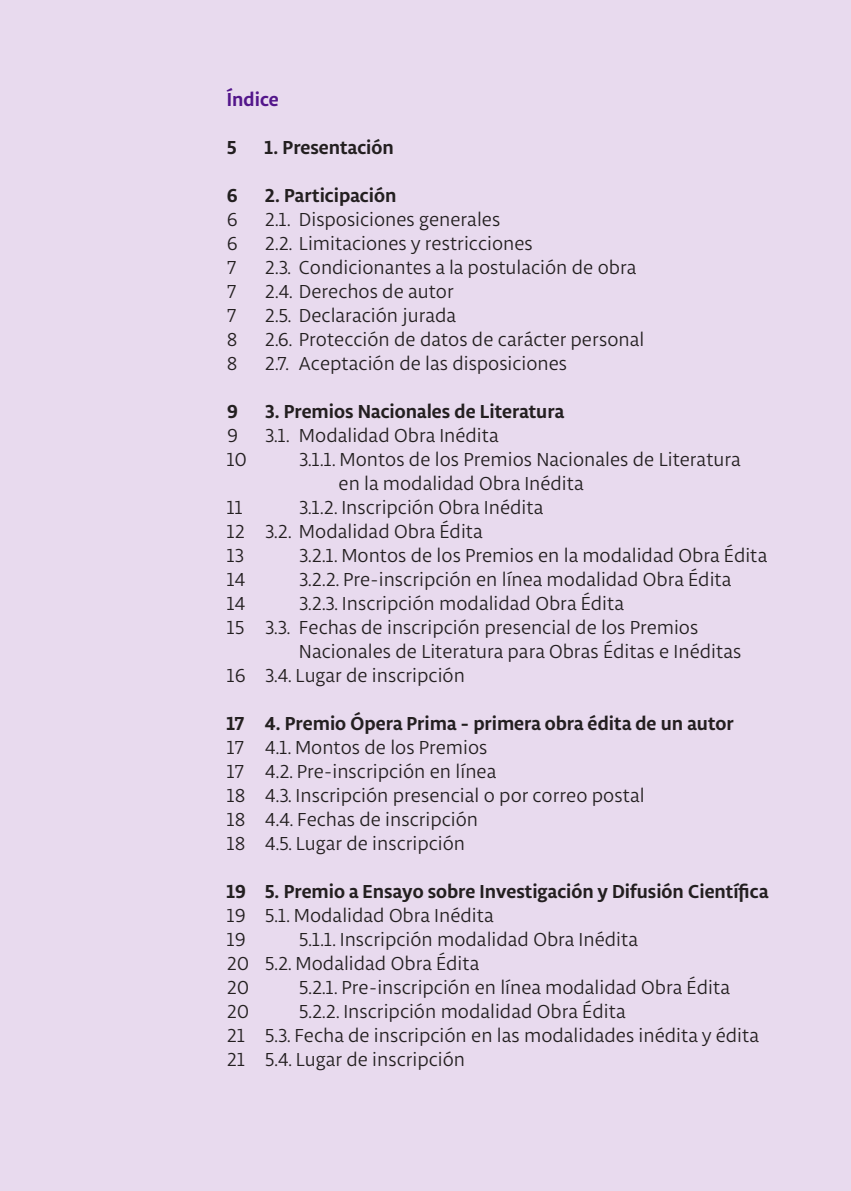
<style>
.page{position:relative;width:851px;height:1191px;background:#fff}
.page>*{position:absolute;margin:0;border:0;box-sizing:border-box;transform-origin:0 0}
._005_texto_normal{font:20px "Libertad";color:#231f20}
._005_texto_normal-2{font:700 20px "Libertad";color:#231f20}
.t1{font:700 20px "Libertad";color:#53168b}
</style>
<div class="page">
<div style="left:0;top:0;width:850px;height:1191px;background:#e8daee"></div>
<p class="t1" style="left:227px;top:86px;width:53px">Índice</p>
<p class="_005_texto_normal-2" style="left:227px;top:134px;width:12px">5</p>
<p class="_005_texto_normal-2" style="left:265px;top:134px;width:130px">1. Presentación</p>
<p class="_005_texto_normal-2" style="left:227px;top:182px;width:13px">6</p>
<p class="_005_texto_normal-2" style="left:265px;top:182px;width:133px">2. Participación</p>
<p class="_005_texto_normal" style="left:227px;top:207px;width:13px">6</p>
<p class="_005_texto_normal" style="left:265px;top:207px;width:237px">2.1. Disposiciones generales</p>
<p class="_005_texto_normal" style="left:227px;top:231px;width:13px">6</p>
<p class="_005_texto_normal" style="left:265px;top:231px;width:269px">2.2. Limitaciones y restricciones</p>
<p class="_005_texto_normal" style="left:227px;top:255px;width:12px">7</p>
<p class="_005_texto_normal" style="left:265px;top:255px;width:373px">2.3. Condicionantes a la postulación de obra</p>
<p class="_005_texto_normal" style="left:227px;top:279px;width:12px">7</p>
<p class="_005_texto_normal" style="left:265px;top:279px;width:190px">2.4. Derechos de autor</p>
<p class="_005_texto_normal" style="left:227px;top:303px;width:12px">7</p>
<p class="_005_texto_normal" style="left:265px;top:303px;width:193px">2.5. Declaración jurada</p>
<p class="_005_texto_normal" style="left:227px;top:327px;width:12px">8</p>
<p class="_005_texto_normal" style="left:265px;top:327px;width:381px">2.6. Protección de datos de carácter personal</p>
<p class="_005_texto_normal" style="left:227px;top:351px;width:12px">8</p>
<p class="_005_texto_normal" style="left:265px;top:351px;width:303px">2.7. Aceptación de las disposiciones</p>
<p class="_005_texto_normal-2" style="left:227px;top:398px;width:13px">9</p>
<p class="_005_texto_normal-2" style="left:265px;top:398px;width:301px">3. Premios Nacionales de Literatura</p>
<p class="_005_texto_normal" style="left:227px;top:423px;width:13px">9</p>
<p class="_005_texto_normal" style="left:265px;top:423px;width:235px">3.1. Modalidad Obra Inédita</p>
<p class="_005_texto_normal" style="left:227px;top:447px;width:21px">10</p>
<p class="_005_texto_normal" style="left:299px;top:447px;width:443px">3.1.1. Montos de los Premios Nacionales de Literatura</p>
<p class="_005_texto_normal" style="left:338px;top:471px;width:247px">en la modalidad Obra Inédita</p>
<p class="_005_texto_normal" style="left:227px;top:495px;width:17px">11</p>
<p class="_005_texto_normal" style="left:299px;top:495px;width:246px">3.1.2. Inscripción Obra Inédita</p>
<p class="_005_texto_normal" style="left:227px;top:519px;width:257px">12 3.2. Modalidad Obra Édita</p>
<p class="_005_texto_normal" style="left:227px;top:543px;width:19px">13</p>
<p class="_005_texto_normal" style="left:299px;top:543px;width:470px">3.2.1. Montos de los Premios en la modalidad Obra Édita</p>
<p class="_005_texto_normal" style="left:227px;top:567px;width:20px">14</p>
<p class="_005_texto_normal" style="left:299px;top:567px;width:434px">3.2.2. Pre-inscripción en línea modalidad Obra Édita</p>
<p class="_005_texto_normal" style="left:227px;top:591px;width:20px">14</p>
<p class="_005_texto_normal" style="left:299px;top:591px;width:327px">3.2.3. Inscripción modalidad Obra Édita</p>
<p class="_005_texto_normal" style="left:227px;top:615px;width:472px">15 3.3. Fechas de inscripción presencial de los Premios</p>
<p class="_005_texto_normal" style="left:299px;top:639px;width:443px">Nacionales de Literatura para Obras Éditas e Inéditas</p>
<p class="_005_texto_normal" style="left:227px;top:663px;width:239px">16 3.4. Lugar de inscripción</p>
<p class="_005_texto_normal-2" style="left:227px;top:710px;width:508px">17 4. Premio Ópera Prima - primera obra édita de un autor</p>
<p class="_005_texto_normal" style="left:227px;top:735px;width:262px">17 4.1. Montos de los Premios</p>
<p class="_005_texto_normal" style="left:227px;top:759px;width:271px">17 4.2. Pre-inscripción en línea</p>
<p class="_005_texto_normal" style="left:227px;top:783px;width:419px">18 4.3. Inscripción presencial o por correo postal</p>
<p class="_005_texto_normal" style="left:227px;top:807px;width:253px">18 4.4. Fechas de inscripción</p>
<p class="_005_texto_normal" style="left:227px;top:831px;width:240px">18 4.5. Lugar de inscripción</p>
<p class="_005_texto_normal-2" style="left:227px;top:878px;width:543px">19 5. Premio a Ensayo sobre Investigación y Difusión Científica</p>
<p class="_005_texto_normal" style="left:227px;top:903px;width:268px">19 5.1. Modalidad Obra Inédita</p>
<p class="_005_texto_normal" style="left:227px;top:927px;width:20px">19</p>
<p class="_005_texto_normal" style="left:299px;top:927px;width:340px">5.1.1. Inscripción modalidad Obra Inédita</p>
<p class="_005_texto_normal" style="left:227px;top:951px;width:254px">20 5.2. Modalidad Obra Édita</p>
<p class="_005_texto_normal" style="left:227px;top:975px;width:24px">20</p>
<p class="_005_texto_normal" style="left:299px;top:975px;width:432px">5.2.1. Pre-inscripción en línea modalidad Obra Édita</p>
<p class="_005_texto_normal" style="left:227px;top:999px;width:24px">20</p>
<p class="_005_texto_normal" style="left:299px;top:999px;width:328px">5.2.2. Inscripción modalidad Obra Édita</p>
<p class="_005_texto_normal" style="left:227px;top:1023px;width:533px">21 5.3. Fecha de inscripción en las modalidades inédita y édita</p>
<p class="_005_texto_normal" style="left:227px;top:1047px;width:240px">21 5.4. Lugar de inscripción</p>
</div>
